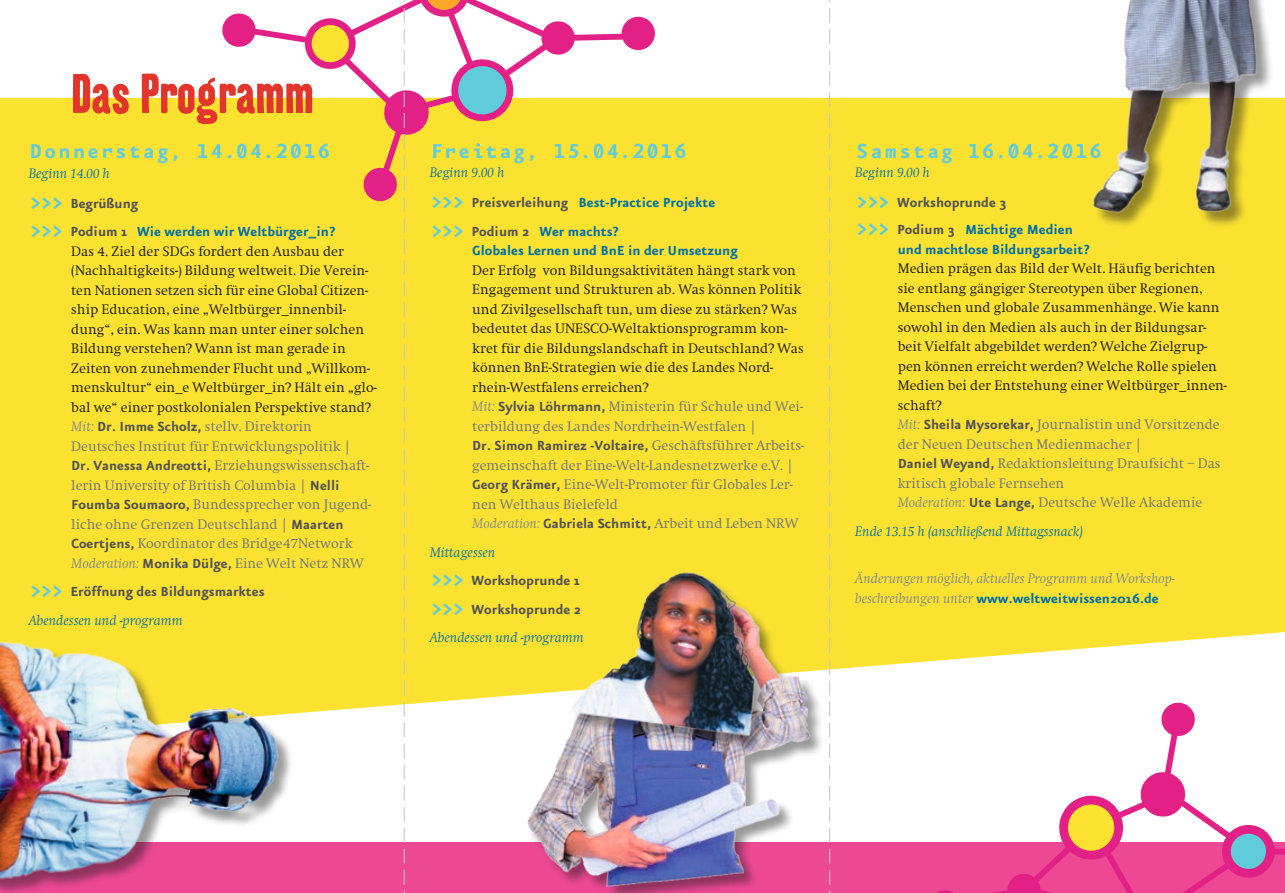
<style>
.page{position:relative;width:1285px;height:893px;background:#fff}
.page>*{position:absolute;margin:0;border:0;box-sizing:border-box;transform-origin:0 0}
.t1{font:54px "Kipp No 1";color:#e2352b}
.t2{font:700 24px "Eureka Mono";letter-spacing:-.015em;color:#60cbda}
.t3{font:700 15.75px/28.5px "Eureka Sans";color:#006fa7}
.t4{font:700 15.75px/27px "Eureka Sans";color:#515254}
.t5{font:300 14.25px/19.5px "Swift EF";color:#1c1a1b}
.t6{font:300 14.25px/19.5px "Swift EF";color:#70737a}
.t7{font:italic 300 14.25px "Swift EF";color:#006fa7}
.t8{font:italic 300 14.25px "Swift EF";color:#7f868e}
.s1{font-family:"Eureka Mono";font-size:24px;color:#60cbda}
.s2{color:#515254}
.s3{font-style:italic;color:#7f868e}
.s4{font-family:"Eureka Sans";font-weight:700;font-size:15.75px;color:#515254}
.s5{color:#70737a}
.s6{font-family:"Swift EF";font-weight:300;font-size:14.25px;color:#70737a}
.s7{color:#006fa7}
.s8{font-family:"Swift EF";font-weight:300;font-style:italic;font-size:14.25px;color:#7f868e}
</style>
<div class="page">
<div style="left:0;top:842px;width:1284px;height:51px;background:#ec4894"></div>
<div style="left:0;top:98px;width:1284px;height:639px;background:#fbe231"></div>
<svg style="left:926px;top:701px;width:358px;height:192px"></svg>
<div style="left:1093px;top:0;width:180px;height:228px;background:#1c1a1b;opacity:.45"></div>
<img style="left:1074px;top:0;width:196px;height:227px">
<img style="left:0;top:632px;width:221px;height:261px">
<div style="left:527px;top:603px;width:298px;height:290px;background:#1c1a1b;opacity:.45"></div>
<img style="left:655px;top:600px;width:162px;height:292px">
<div style="left:570px;top:573px;width:199px;height:179px;background:#1c1a1b;opacity:.45"></div>
<img style="left:655px;top:559px;width:110px;height:182px">
<svg style="left:221px;top:0;width:434px;height:893px"></svg>
<svg style="left:829px;top:0;width:1px;height:893px"></svg>
<h1 class="t1" style="left:71px;top:61px;width:244px">Das Programm</h1>
<h2 class="t2" style="left:29px;top:138px;width:304px">Donnerstag, 14.04.2016</h2>
<p class="t7" style="left:29px;top:165px;width:83px">Beginn 14.00 h</p>
<p class="t3" style="left:29px;top:190px;width:308px"><span class="s1">&gt;&gt;&gt;</span> <span class="s2">Begrüßung<br></span><span class="s1">&gt;&gt;&gt;</span> <span class="s2">Podium 1</span> Wie werden wir Weltbürger_in?</p>
<p class="t5" style="left:71px;top:242px;width:307px">Das 4. Ziel der SDGs fordert den Ausbau der (Nachhaltigkeits-) Bildung weltweit. Die Verein&shy;ten Nationen setzen sich für eine Global Citizen&shy;ship Education, eine „Weltbürger_innenbil&shy;dung“, ein. Was kann man unter einer solchen Bildung verstehen? Wann ist man gerade in Zeiten von zunehmender Flucht und „Willkom&shy;menskultur“ ein_e Weltbürger_in? Hält ein „glo&shy;bal we“ einer postkolonialen Perspektive stand?<br><span class="s3">Mit:</span> <span class="s4">Dr. Imme Scholz,</span> <span class="s5">stellv. Direktorin Deutsches Institut für Entwicklungspolitik |<br></span><span class="s4">Dr. Vanessa Andreotti,</span> <span class="s5">Erziehungswissenschaft&shy;lerin University of British Columbia |</span> <span class="s4">Nelli Foumba Soumaoro,</span> <span class="s5">Bundessprecher von Jugend&shy;liche ohne Grenzen Deutschland |</span> <span class="s4">Maarten Coertjens,</span> <span class="s5">Koordinator des Bridge47Network </span><span class="s3">Moderation:</span> <span class="s4">Monika Dülge,</span> <span class="s5">Eine Welt Netz NRW</span></p>
<p class="t4" style="left:29px;top:579px;width:237px"><span class="s1">&gt;&gt;&gt;</span> Eröffnung des Bildungsmarktes</p>
<p class="t7" style="left:29px;top:612px;width:155px">Abendessen und -programm</p>
<h2 class="t2" style="left:429px;top:138px;width:259px">Freitag, 15.04.2016</h2>
<p class="t7" style="left:429px;top:165px;width:76px">Beginn 9.00 h</p>
<p class="t3" style="left:429px;top:189px;width:287px"><span class="s1">&gt;&gt;&gt;</span> <span class="s2">Preisverleihung</span> Best-Practice Projekte <span class="s1">&gt;&gt;&gt;</span> <span class="s2">Podium 2</span> Wer machts?</p>
<p class="t3" style="left:472px;top:237px;width:267px">Globales Lernen und BnE in der Umsetzung</p>
<p class="t5" style="left:472px;top:261px;width:333px">Der Erfolg von Bildungsaktivitäten hängt stark von Engagement und Strukturen ab. Was können Politik und Zivilgesellschaft tun, um diese zu stärken? Was bedeutet das UNESCO-Weltaktionsprogramm kon&shy;kret für die Bildungslandschaft in Deutschland? Was können BnE-Strategien wie die des Landes Nord&shy;rhein-Westfalens erreichen?<br><span class="s3">Mit:</span> <span class="s4">Sylvia Löhrmann,</span> <span class="s5">Ministerin für Schule und Wei&shy;terbildung des Landes Nordrhein-Westfalen |</span></p>
<p class="t4" style="left:472px;top:433px;width:333px">Dr. Simon Ramirez -Voltaire, <span class="s6">Geschäftsführer Arbeits-</span></p>
<p class="t6" style="left:472px;top:456px;width:327px">gemeinschaft der Eine-Welt-Landesnetzwerke e.V. | <span class="s4">Georg Krämer,</span> Eine-Welt-Promoter für Globales Ler&shy;nen Welthaus Bielefeld<br><span class="s3">Moderation:</span> <span class="s4">Gabriela Schmitt,</span> Arbeit und Leben NRW</p>
<p class="t7" style="left:429px;top:544px;width:67px">Mittagessen</p>
<p class="t4" style="left:429px;top:567px;width:152px;line-height:28.5px"><span class="s1">&gt;&gt;&gt;</span> Workshoprunde 1 <span class="s1">&gt;&gt;&gt;</span> Workshoprunde 2</p>
<p class="t7" style="left:429px;top:630px;width:155px">Abendessen und -programm</p>
<h2 class="t2" style="left:855px;top:138px;width:249px">Samstag 16.04.2016</h2>
<p class="t7" style="left:855px;top:165px;width:76px">Beginn 9.00 h</p>
<p class="t4" style="left:855px;top:190px;width:219px"><span class="s1">&gt;&gt;&gt;</span> Workshoprunde 3<br><span class="s1">&gt;&gt;&gt;</span> Podium 3 <span class="s7">Mächtige Medien</span></p>
<p class="t3" style="left:897px;top:235px;width:193px">und machtlose Bildungsarbeit?</p>
<p class="t5" style="left:897px;top:259px;width:330px">Medien prägen das Bild der Welt. Häufig berichten sie entlang gängiger Stereotypen über Regionen, Menschen und globale Zusammenhänge. Wie kann sowohl in den Medien als auch in der Bildungsar&shy;beit Vielfalt abgebildet werden? Welche Zielgrup&shy;pen können erreicht werden? Welche Rolle spielen Medien bei der Entstehung einer Weltbürger_innen&shy;schaft?<br><span class="s3">Mit:</span> <span class="s4">Sheila Mysorekar,</span> <span class="s5">Journalistin und Vorsitzende der Neuen Deutschen Medienmacher |<br></span><span class="s4">Daniel Weyand,</span> <span class="s5">Redaktionsleitung Draufsicht – Das kritisch globale Fernsehen<br></span><span class="s3">Moderation:</span> <span class="s4">Ute Lange,</span> <span class="s5">Deutsche Welle Akademie</span></p>
<p class="t7" style="left:855px;top:523px;width:229px">Ende 13.15 h (anschließend Mittagssnack)</p>
<p class="t8" style="left:855px;top:571px;width:321px">Änderungen möglich, aktuelles Programm und Workshop-</p>
<p class="t3" style="left:855px;top:585px;width:305px"><span class="s8">beschreibungen unter</span> www.weltweitwissen2016.de</p>
</div>
